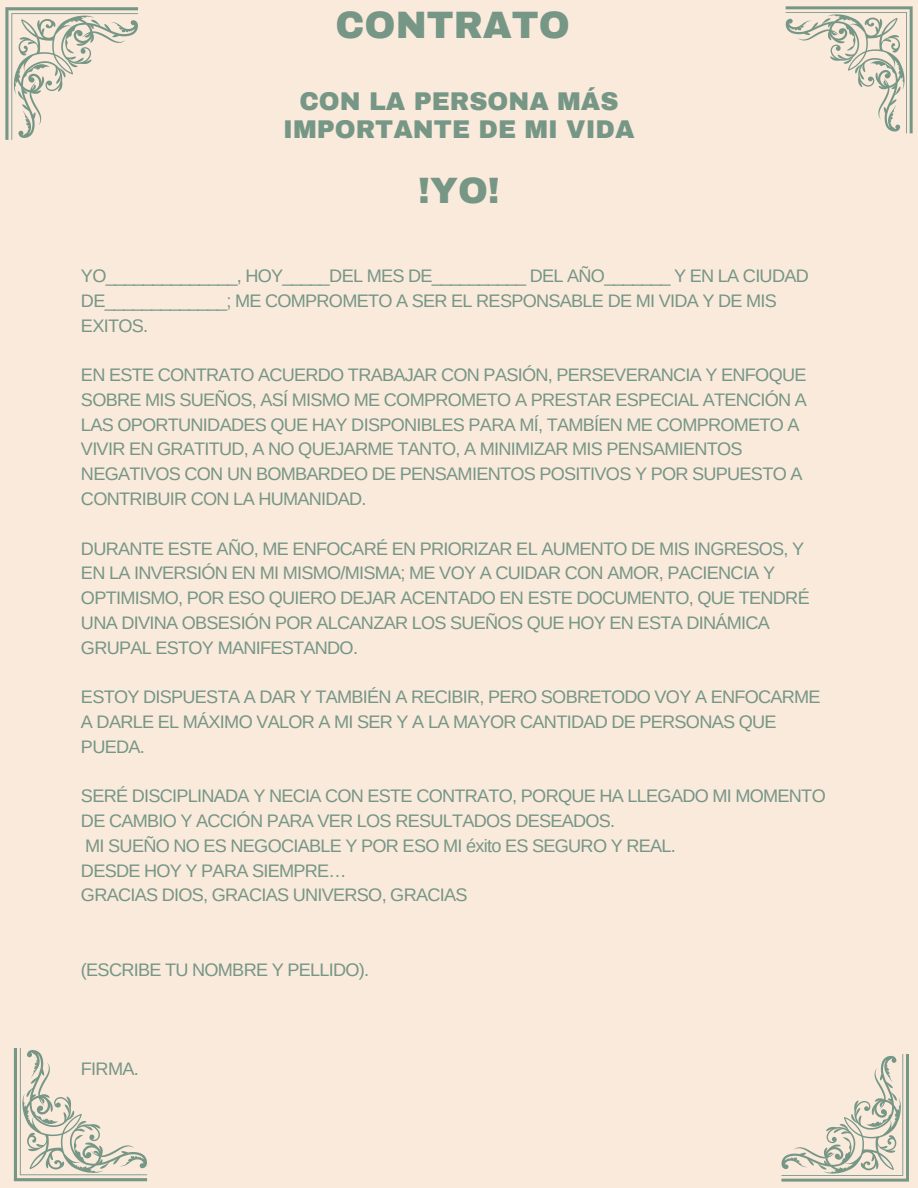
<style>
.page{position:relative;width:918px;height:1188px;background:#faeadc}
.page>*{position:absolute;margin:0;border:0;box-sizing:border-box;transform-origin:0 0}
.t1{font:900 37.35px "Archivo";color:#769686}
.t2{font:900 35.85px "Archivo";color:#769686}
.t3{font:900 25.05px/28.2px "Archivo";color:#769686;text-align:center}
.t4{font:18.15px/24.8px "Arimo";letter-spacing:-.04em;color:#769686}
</style>
<div class="page">
<svg style="left:5px;top:7px;width:133px;height:133px"></svg>
<svg style="left:781px;top:1054px;width:128px;height:128px"></svg>
<svg style="left:786px;top:6px;width:127px;height:127px"></svg>
<svg style="left:14px;top:1048px;width:133px;height:133px"></svg>
<p class="t1" style="left:335px;top:5px;width:236px">CONTRATO</p>
<p class="t3" style="left:283px;top:88px;width:353px">CON LA PERSONA MÁS<br>IMPORTANTE DE MI VIDA</p>
<p class="t2" style="left:418px;top:172px;width:83px">!YO!</p>
<p class="t4" style="left:81px;top:263px;width:729px">YO______________, HOY_____DEL MES DE__________ DEL AÑO_______ Y EN LA CIUDAD<br>DE_____________; ME COMPROMETO A SER EL RESPONSABLE DE MI VIDA Y DE MIS<br>EXITOS.</p>
<p class="t4" style="left:81px;top:362px;width:728px">EN ESTE CONTRATO ACUERDO TRABAJAR CON PASIÓN, PERSEVERANCIA Y ENFOQUE SOBRE MIS SUEÑOS, ASÍ MISMO ME COMPROMETO A PRESTAR ESPECIAL ATENCIÓN A LAS OPORTUNIDADES QUE HAY DISPONIBLES PARA MÍ, TAMBÍEN ME COMPROMETO A VIVIR EN GRATITUD, A NO QUEJARME TANTO, A MINIMIZAR MIS PENSAMIENTOS NEGATIVOS CON UN BOMBARDEO DE PENSAMIENTOS POSITIVOS Y POR SUPUESTO A CONTRIBUIR CON LA HUMANIDAD.</p>
<p class="t4" style="left:81px;top:536px;width:730px">DURANTE ESTE AÑO, ME ENFOCARÉ EN PRIORIZAR EL AUMENTO DE MIS INGRESOS, Y EN LA INVERSIÓN EN MI MISMO/MISMA; ME VOY A CUIDAR CON AMOR, PACIENCIA Y OPTIMISMO, POR ESO QUIERO DEJAR ACENTADO EN ESTE DOCUMENTO, QUE TENDRÉ UNA DIVINA OBSESIÓN POR ALCANZAR LOS SUEÑOS QUE HOY EN ESTA DINÁMICA GRUPAL ESTOY MANIFESTANDO.</p>
<p class="t4" style="left:81px;top:684px;width:741px">ESTOY DISPUESTA A DAR Y TAMBIÉN A RECIBIR, PERO SOBRETODO VOY A ENFOCARME<br>A DARLE EL MÁXIMO VALOR A MI SER Y A LA MAYOR CANTIDAD DE PERSONAS QUE<br>PUEDA.</p>
<p class="t4" style="left:81px;top:784px;width:746px">SERÉ DISCIPLINADA Y NECIA CON ESTE CONTRATO, PORQUE HA LLEGADO MI MOMENTO<br>DE CAMBIO Y ACCIÓN PARA VER LOS RESULTADOS DESEADOS.</p>
<p class="t4" style="left:85px;top:833px;width:592px">MI SUEÑO NO ES NEGOCIABLE Y POR ESO MI éxito ES SEGURO Y REAL.</p>
<p class="t4" style="left:81px;top:858px;width:267px">DESDE HOY Y PARA SIEMPRE…</p>
<p class="t4" style="left:81px;top:883px;width:388px">GRACIAS DIOS, GRACIAS UNIVERSO, GRACIAS</p>
<p class="t4" style="left:81px;top:957px;width:290px">(ESCRIBE TU NOMBRE Y PELLIDO).</p>
<p class="t4" style="left:81px;top:1056px;width:59px">FIRMA.</p>
</div>
